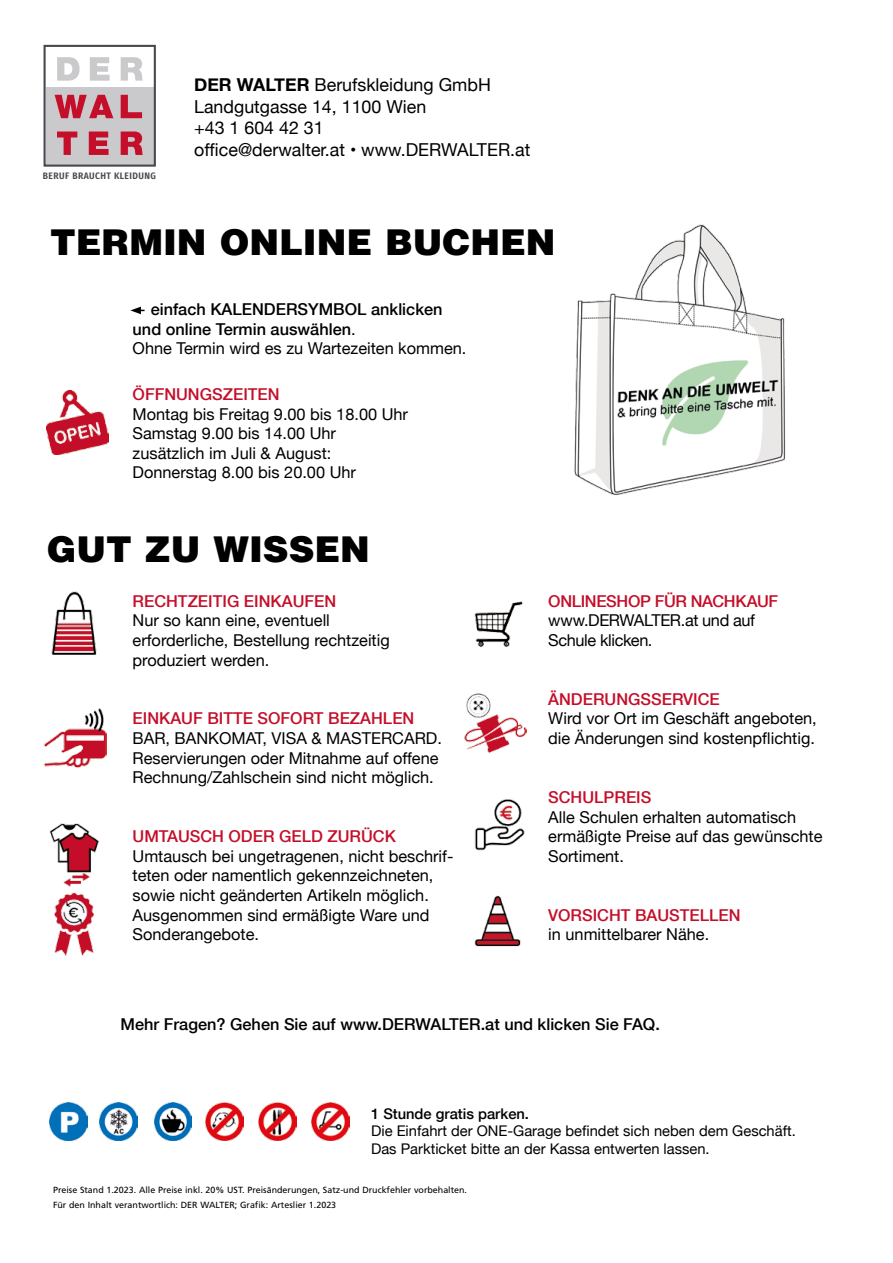
<style>
.page{position:relative;width:893px;height:1263px;background:#fff}
.page>*{position:absolute;margin:0;border:0;box-sizing:border-box;transform-origin:0 0}
.t1{font:900 35.7px "Helvetica";color:#000}
.t2{font:17.85px/21.5px "Helvetica Neue";color:#000}
.t3{font:16.35px/19.6px "Helvetica Neue";color:#000}
.t4{font:500 16.35px/19.6px "Helvetica Neue";color:#000}
.t5{font:500 16.35px "Helvetica Neue";color:#c40e29}
.t6{font:16.35px/19.6px "Helvetica Neue";letter-spacing:-.025em;color:#000}
.t7{font:500 16.35px "Helvetica Neue";letter-spacing:-.02em;color:#c40e29}
.t8{font:14.7px/17.7px "Helvetica Neue";color:#000}
.t9{font:500 14.7px "Helvetica Neue";color:#000}
.t10{font:600 9.45px "Fira Sans Condensed";letter-spacing:.05em;color:#484950}
.t11{font:8.85px/14.9px "Frutiger";color:#000}
.s1{font-weight:700}
.s2{font-weight:400}
</style>
<div class="page">
<img style="left:54px;top:893px;width:40px;height:63px">
<img style="left:49px;top:823px;width:51px;height:63px">
<img style="left:51px;top:591px;width:46px;height:63px">
<img style="left:47px;top:390px;width:62px;height:65px">
<img style="left:43px;top:708px;width:63px;height:60px">
<img style="left:464px;top:693px;width:63px;height:60px">
<div style="left:46px;top:88px;width:108px;height:77px;background:#cacacc"></div>
<div style="left:44px;top:45px;width:112px;height:122px;border:2px solid #48494f"></div>
<svg style="left:55px;top:95px;width:58px;height:23px"></svg>
<svg style="left:121px;top:95px;width:21px;height:23px"></svg>
<svg style="left:57px;top:57px;width:23px;height:24px"></svg>
<svg style="left:90px;top:57px;width:20px;height:24px"></svg>
<svg style="left:121px;top:57px;width:22px;height:24px"></svg>
<svg style="left:57px;top:131px;width:20px;height:24px"></svg>
<svg style="left:89px;top:131px;width:20px;height:24px"></svg>
<svg style="left:121px;top:131px;width:22px;height:24px"></svg>
<img style="left:474px;top:601px;width:49px;height:46px">
<img style="left:49px;top:1103px;width:38px;height:37px">
<img style="left:154px;top:1103px;width:38px;height:37px">
<img style="left:259px;top:1103px;width:38px;height:37px">
<img style="left:206px;top:1103px;width:38px;height:37px">
<img style="left:100px;top:1103px;width:38px;height:37px">
<img style="left:312px;top:1103px;width:38px;height:37px">
<img style="left:474px;top:799px;width:51px;height:52px">
<img style="left:474px;top:895px;width:47px;height:52px">
<img style="left:574px;top:224px;width:212px;height:271px">
<svg style="left:130px;top:307px;width:15px;height:7px"></svg>
<p class="t10" style="left:43px;top:168px;width:115px">BERUF BRAUCHT KLEIDUNG</p>
<p class="t2" style="left:194px;top:75px;width:338px"><span class="s1">DER WALTER</span> Berufskleidung GmbH<br>Landgutgasse 14, 1100 Wien<br>+43 1 604 42 31<br>office@derwalter.at • www.DERWALTER.at</p>
<h1 class="t1" style="left:50px;top:219px;width:507px">TERMIN ONLINE BUCHEN</h1>
<p class="t4" style="left:133px;top:299px;width:335px;text-indent:18px">einfach Kalendersymbol anklicken und online Termin auswählen<span class="s2">.<br>Ohne Termin wird es zu Wartezeiten kommen.</span></p>
<p class="t5" style="left:133px;top:381px;width:136px">ÖFFNUNGSZEITEN</p>
<p class="t3" style="left:133px;top:405px;width:277px">Montag bis Freitag 9.00 bis 18.00 Uhr<br>Samstag 9.00 bis 14.00 Uhr zusätzlich im Juli &amp; August:<br>Donnerstag 8.00 bis 20.00 Uhr</p>
<h1 class="t1" style="left:47px;top:526px;width:325px">GUT ZU WISSEN</h1>
<p class="t5" style="left:133px;top:588px;width:34px">Recht</p>
<p class="t5" style="left:188px;top:588px;width:150px">zeitig einkaufen</p>
<p class="t3" style="left:133px;top:612px;width:259px">Nur so kann eine, eventuell erforderliche, Bestellung rechtzeitig produziert werden.</p>
<p class="t5" style="left:133px;top:705px;width:283px">Einkauf bitte sofort bezahlen</p>
<p class="t3" style="left:133px;top:729px;width:241px">BAR , BANKOMAT, VISA &amp; MASTER</p>
<p class="t3" style="left:392px;top:729px;width:24px">CARD</p>
<p class="t3" style="left:133px;top:729px;width:311px;text-indent:305px">.<br>Reservierungen oder Mitnahme auf offene<br>Rechnung/Zahlschein sind nicht möglich.</p>
<p class="t5" style="left:133px;top:823px;width:58px">Umtausch</p>
<p class="t5" style="left:229px;top:823px;width:169px">ODER GELD ZURÜCK</p>
<p class="t3" style="left:133px;top:847px;width:322px">Umtausch bei ungetragenen, nicht beschrif&shy;teten oder namentlich gekennzeichneten, sowie nicht geänderten Artikeln möglich.<br>Ausgenommen sind ermäßigte Ware und Sonderangebote.</p>
<p class="t7" style="left:548px;top:588px;width:231px">ON LINESHOP FÜR NACHKAUF</p>
<p class="t6" style="left:548px;top:612px;width:208px">www.derwalter.at und auf<br>Schule klicken.</p>
<p class="t5" style="left:548px;top:686px;width:123px">ÄNDERUNGSSERVI</p>
<p class="t5" style="left:698px;top:686px;width:22px">CE</p>
<p class="t3" style="left:548px;top:710px;width:270px">Wird vor Ort im Geschäft angeboten, die Änderungen sind kostenpflichtig.</p>
<p class="t5" style="left:548px;top:784px;width:105px">SCHULPREIS</p>
<p class="t3" style="left:548px;top:808px;width:276px">Alle Schulen erhalten automatisch ermäßigte Preise auf das gewünschte<br>Sortiment.</p>
<p class="t5" style="left:548px;top:902px;width:13px">VOR</p>
<p class="t5" style="left:582px;top:902px;width:148px">SICHT BAUSTELLEN</p>
<p class="t3" style="left:548px;top:925px;width:163px">in unmittelbarer Nähe.</p>
<p class="t4" style="left:121px;top:1013px;width:541px">Mehr Fragen? Gehen Sie auf www.DERWALTER.at und klicken Sie FAQ.</p>
<p class="t9" style="left:371px;top:1102px;width:160px">1 Stunde gratis parken.</p>
<p class="t8" style="left:371px;top:1123px;width:426px">Die Einfahrt der ONE-Garage befindet sich neben dem Geschäft.<br>Das Parkticket bitte an der Kassa entwerten lassen.</p>
<p class="t11" style="left:53px;top:1183px;width:416px">Preise Stand 1.2023. Alle Preise inkl. 20% UST. Preisänderungen, Satz-und Druckfehler vorbehalten.<br>Für den Inhalt verantwortlich: DER WALTER; Grafik: Arteslier 1.2023</p>
</div>
